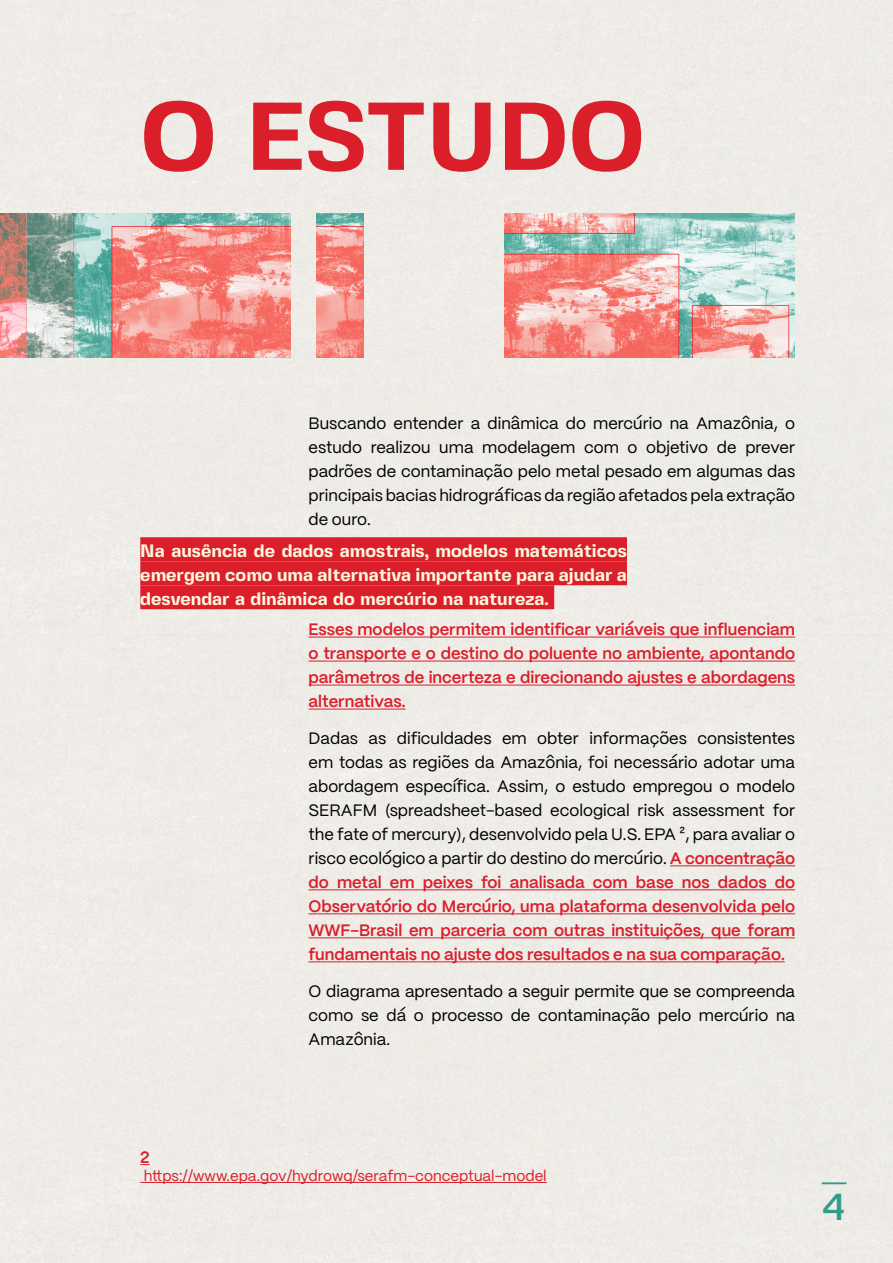
<style>
.page{position:relative;width:893px;height:1263px;background:#eeece7}
.page>*{position:absolute;margin:0;border:0;box-sizing:border-box;transform-origin:0 0}
.t1{font:700 96px "Fivo Sans Modern";color:#da1f2b}
.t2{font:500 37.5px "Fivo Sans Modern";color:#329b8c}
.t3{font:700 18px/24px "Fivo Sans Modern";color:#fff7dd;text-align:justify}
.t4{font:16.5px/24px "PP Mori";color:#000;text-align:justify}
.t5{font:600 16.5px/24px "PP Mori";color:#da1f2b;text-align:justify}
.t6{font:15px "PP Mori";color:#da1f2b}
.s1{font-weight:600;color:#da1f2b}
</style>
<div class="page">
<hr style="left:822px;top:1182px;width:24px;height:2px;background:#329b8c">
<hr style="left:309px;top:637px;width:486px;height:1px;background:#da1f2b">
<hr style="left:309px;top:661px;width:486px;height:1px;background:#da1f2b">
<hr style="left:309px;top:685px;width:486px;height:1px;background:#da1f2b">
<hr style="left:309px;top:709px;width:96px;height:1px;background:#da1f2b">
<hr style="left:670px;top:865px;width:125px;height:1px;background:#da1f2b">
<hr style="left:309px;top:889px;width:486px;height:1px;background:#da1f2b">
<hr style="left:309px;top:913px;width:486px;height:1px;background:#da1f2b">
<hr style="left:309px;top:937px;width:486px;height:1px;background:#da1f2b">
<hr style="left:309px;top:961px;width:476px;height:1px;background:#da1f2b">
<div style="left:140px;top:537px;width:487px;height:24px;background:#da1f2b"></div>
<div style="left:140px;top:561px;width:487px;height:24px;background:#da1f2b"></div>
<div style="left:140px;top:585px;width:414px;height:24px;background:#da1f2b"></div>
<img style="left:0;top:214px;width:290px;height:143px">
<img style="left:316px;top:214px;width:48px;height:143px">
<img style="left:505px;top:214px;width:290px;height:143px">
<hr style="left:140px;top:1182px;width:407px;height:1px;background:#da1f2b">
<h1 class="t1" style="left:140px;top:78px;width:506px">O ESTUDO</h1>
<p class="t4" style="left:309px;top:410px;width:488px">Buscando entender a dinâmica do mercúrio na Amazônia, o estudo realizou uma modelagem com o objetivo de prever padrões de contaminação pelo metal pesado em algumas das principais bacias hidrográficas da região afetados pela extração de ouro.</p>
<p class="t3" style="left:140px;top:538px;width:488px">Na ausência de dados amostrais, modelos matemáticos emergem como uma alternativa importante para ajudar a desvendar a dinâmica do mercúrio na natureza.</p>
<p class="t5" style="left:309px;top:617px;width:488px">Esses modelos permitem identificar variáveis que influenciam o transporte e o destino do poluente no ambiente, apontando parâmetros de incerteza e direcionando ajustes e abordagens alternativas.</p>
<p class="t4" style="left:309px;top:725px;width:488px">Dadas as dificuldades em obter informações consistentes em todas as regiões da Amazônia, foi necessário adotar uma abordagem específica. Assim, o estudo empregou o modelo SERAFM (spreadsheet-based ecological risk assessment for the fate of mercury), desenvolvido pela U.S. EPA ², para avaliar o risco ecológico a partir do destino do mercúrio. <span class="s1">A concentração do metal em peixes foi analisada com base nos dados do Observatório do Mercúrio, uma plataforma desenvolvida pelo WWF-Brasil em parceria com outras instituições, que foram fundamentais no ajuste dos resultados e na sua comparação.</span></p>
<p class="t4" style="left:309px;top:978px;width:488px">O diagrama apresentado a seguir permite que se compreenda como se dá o processo de contaminação pelo mercúrio na Amazônia.</p>
<p class="t5" style="left:140px;top:1144px;width:11px">2</p>
<p class="t6" style="left:144px;top:1163px;width:404px">https://www.epa.gov/hydrowq/serafm-conceptual-model</p>
<h2 class="t2" style="left:822px;top:1184px;width:26px">4</h2>
</div>
